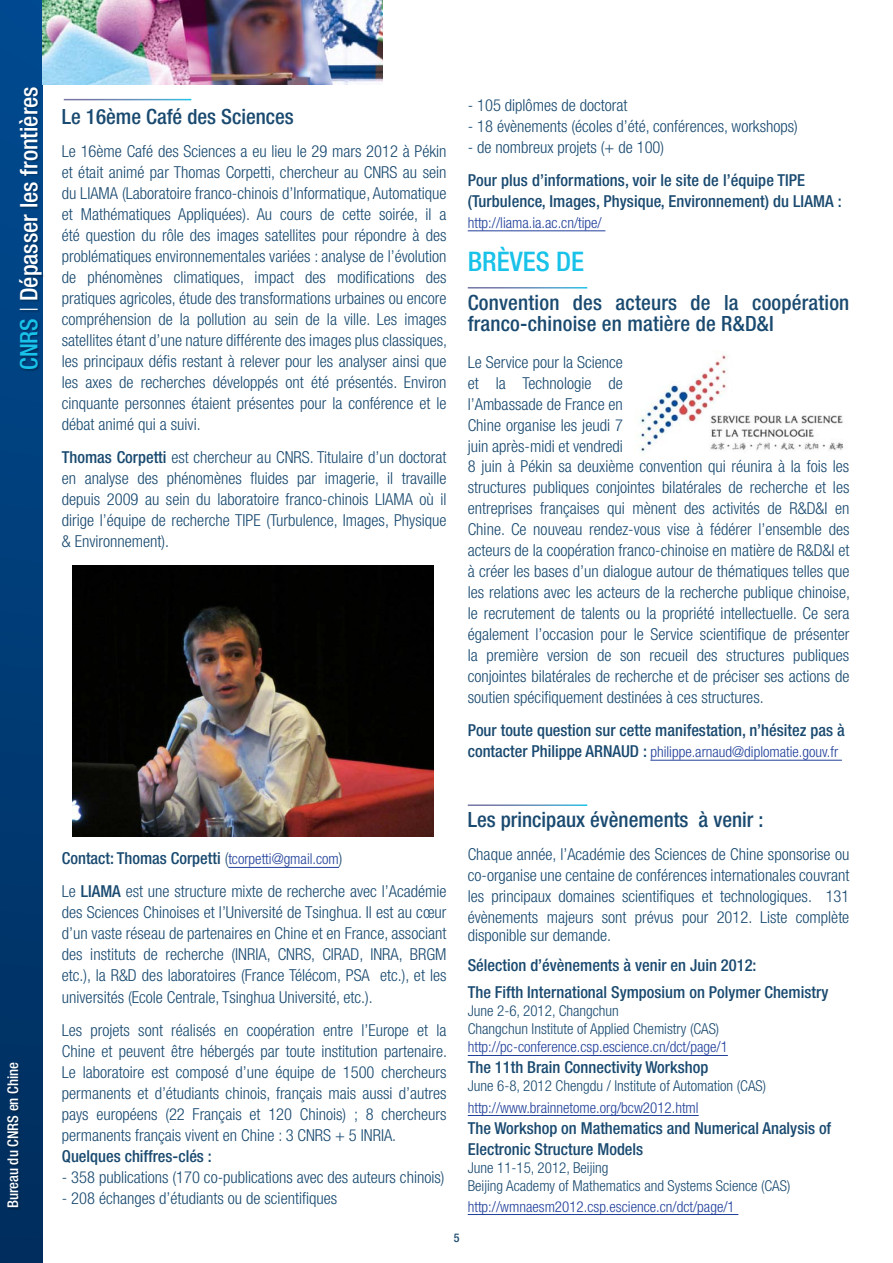
<style>
.page{position:relative;width:893px;height:1263px;background:#fff}
.page>*{position:absolute;margin:0;border:0;box-sizing:border-box;transform-origin:0 0}
.t1{font:500 condensed 27px "Helvetica Neue LT Std";color:#18c2e8}
.t2{font:500 condensed 24.15px "Helvetica Neue LT Std";color:#fff}
.t3{font:500 condensed 21px/21px "Helvetica Neue LT Std";letter-spacing:.005em;color:#1a4a70}
.t4{font:300 condensed 16.5px/21px "Helvetica Neue LT Std";color:#1a4a70;text-align:justify}
.t5{font:500 condensed 16.5px/21px "Helvetica Neue LT Std";color:#1a4a70}
.t6{font:300 condensed 15px "Helvetica Neue LT Std";color:#21409a}
.t7{font:300 condensed 15px/18px "Helvetica Neue LT Std";color:#1a4a70}
.t8{font:500 condensed 14.7px "Helvetica Neue LT Std";color:#fff}
.t9{font:500 condensed 12px "Helvetica Neue LT Std";color:#1a4a70}
.s1{color:#18c2e8}
.s2{font-weight:300}
.s3{font-weight:500}
.s4{font-weight:500;font-size:16.5px;color:#1a4a70}
.s5{font-size:15px;color:#21409a}
</style>
<div class="page">
<div style="left:0;top:0;width:43px;height:1263px;background:linear-gradient(to bottom,#004b91,#002d5d)"></div>
<hr style="left:228px;top:867px;width:111px;height:1px;background:#21409a">
<div style="left:19px;top:87px;width:26px;height:285px;background:#000;opacity:.3"></div>
<div style="left:6px;top:1062px;width:15px;height:148px;background:#002b58"></div>
<img style="left:72px;top:566px;width:362px;height:271px">
<img style="left:43px;top:0;width:340px;height:84px">
<hr style="left:468px;top:230px;width:137px;height:1px;background:#21409a">
<img style="left:639px;top:354px;width:205px;height:98px">
<hr style="left:650px;top:760px;width:192px;height:1px;background:#21409a">
<hr style="left:468px;top:1055px;width:260px;height:1px;background:#21409a">
<hr style="left:468px;top:1115px;width:231px;height:1px;background:#21409a">
<hr style="left:468px;top:1214px;width:270px;height:1px;background:#21409a">
<h2 class="t2" style="left:15px;top:370px;width:285px;rotate:-90deg"><span class="s1">CNRS</span> <span class="s2">|</span> Dépasser les frontières</h2>
<p class="t3" style="left:62px;top:106px;width:234px">Le 16ème Café des Sciences</p>
<p class="t4" style="left:62px;top:140px;width:387px">Le 16ème Café des Sciences a eu lieu le 29 mars 2012 à Pékin et était animé par Thomas Corpetti, chercheur au CNRS au sein du LIAMA (Laboratoire franco-chinois d’Informatique, Automatique et Mathématiques Appliquées). Au cours de cette soirée, il a été question du rôle des images satellites pour répondre à des problématiques environnementales variées : analyse de l’évolution de phénomènes climatiques, impact des modifications des pratiques agricoles, étude des transformations urbaines ou encore compréhension de la pollution au sein de la ville. Les images satellites étant d’une nature différente des images plus classiques, les principaux défis restant à relever pour les analyser ainsi que les axes de recherches développés ont été présentés. Environ cinquante personnes étaient présentes pour la conférence et le débat animé qui a suivi.</p>
<p class="t4" style="left:62px;top:447px;width:386px"><span class="s3">Thomas Corpetti</span> est chercheur au CNRS. Titulaire d’un doctorat en analyse des phénomènes fluides par imagerie, il travaille depuis 2009 au sein du laboratoire franco-chinois LIAMA où il dirige l’équipe de recherche TIPE (Turbulence, Images, Physique &amp; Environnement).</p>
<p class="t4" style="left:468px;top:94px;width:161px">- 105 diplômes de doctorat</p>
<p class="t4" style="left:468px;top:115px;width:332px">- 18 évènements (écoles d’été, conférences, workshops)</p>
<p class="t4" style="left:468px;top:136px;width:198px">- de nombreux projets (+ de 100)</p>
<p class="t5" style="left:468px;top:169px;width:375px">Pour plus d’informations, voir le site de l’équipe TIPE (Turbulence, Images, Physique, Environnement) du LIAMA :</p>
<p class="t6" style="left:468px;top:214px;width:136px">http://liama.ia.ac.cn/tipe/</p>
<h1 class="t1" style="left:468px;top:246px;width:118px">BRÈVES DE</h1>
<p class="t3" style="left:468px;top:292px;width:383px">Convention des acteurs de la coopération franco-chinoise en matière de R&amp;D&amp;I</p>
<p class="t4" style="left:468px;top:352px;width:384px;text-align:left">Le Service pour la Science<br>et la Technologie de<br>l’Ambassade de France en<br>Chine organise les jeudi 7<br>juin après-midi et vendredi<br>8 juin à Pékin sa deuxième convention qui réunira à la fois les structures publiques conjointes bilatérales de recherche et les entreprises françaises qui mènent des activités de R&amp;D&amp;I en Chine. Ce nouveau rendez-vous vise à fédérer l’ensemble des acteurs de la coopération franco-chinoise en matière de R&amp;D&amp;I et à créer les bases d’un dialogue autour de thématiques telles que les relations avec les acteurs de la recherche publique chinoise, le recrutement de talents ou la propriété intellectuelle. Ce sera également l’occasion pour le Service scientifique de présenter la première version de son recueil des structures publiques conjointes bilatérales de recherche et de préciser ses actions de soutien spécifiquement destinées à ces structures.</p>
<p class="t5" style="left:468px;top:720px;width:378px">Pour toute question sur cette manifestation, n’hésitez pas à</p>
<p class="t6" style="left:468px;top:743px;width:372px"><span class="s4">contacter Philippe ARNAUD :</span> philippe.arnaud@diplomatie.gouv.fr</p>
<p class="t8" style="left:4px;top:1208px;width:148px;rotate:-90deg">Bureau du CNRS en Chine</p>
<p class="t4" style="left:62px;top:842px;width:386px;line-height:33px"><span class="s3">Contact: Thomas Corpetti</span> (<span class="s5">tcorpetti@gmail.com</span>)<br>Le <span class="s3">LIAMA</span> est une structure mixte de recherche avec l’Académie</p>
<p class="t4" style="left:62px;top:902px;width:386px">des Sciences Chinoises et l’Université de Tsinghua. Il est au cœur d’un vaste réseau de partenaires en Chine et en France, associant des instituts de recherche (INRIA, CNRS, CIRAD, INRA, BRGM etc.), la R&amp;D des laboratoires (France Télécom, PSA etc.), et les universités (Ecole Centrale, Tsinghua Université, etc.).</p>
<p class="t4" style="left:62px;top:1019px;width:387px">Les projets sont réalisés en coopération entre l’Europe et la Chine et peuvent être hébergés par toute institution partenaire.<br>Le laboratoire est composé d’une équipe de 1500 chercheurs permanents et d’étudiants chinois, français mais aussi d’autres pays européens (22 Français et 120 Chinois) ; 8 chercheurs permanents français vivent en Chine : 3 CNRS + 5 INRIA.</p>
<p class="t5" style="left:62px;top:1145px;width:152px">Quelques chiffres-clés :</p>
<p class="t4" style="left:62px;top:1166px;width:384px">- 358 publications (170 co-publications avec des auteurs chinois)</p>
<p class="t4" style="left:62px;top:1187px;width:277px">- 208 échanges d’étudiants ou de scientifiques</p>
<p class="t9" style="left:454px;top:1230px;width:7px">5</p>
<p class="t3" style="left:468px;top:809px;width:297px">Les principaux évènements à venir :</p>
<p class="t4" style="left:468px;top:844px;width:383px">Chaque année, l’Académie des Sciences de Chine sponsorise ou co-organise une centaine de conférences internationales couvrant les principaux domaines scientifiques et technologiques. 131 évènements majeurs sont prévus pour 2012. Liste complète</p>
<p class="t4" style="left:468px;top:925px;width:145px">disponible sur demande.</p>
<p class="t5" style="left:468px;top:952px;width:362px;line-height:27px">Sélection d’évènements à venir en Juin 2012:<br>The Fifth International Symposium on Polymer Chemistry</p>
<p class="t7" style="left:468px;top:1002px;width:253px">June 2-6, 2012, Changchun<br>Changchun Institute of Applied Chemistry (CAS)</p>
<p class="t6" style="left:468px;top:1038px;width:262px">http://pc-conference.csp.escience.cn/dct/page/1</p>
<p class="t5" style="left:468px;top:1057px;width:242px">The 11th Brain Connectivity Workshop</p>
<p class="t7" style="left:468px;top:1077px;width:300px">June 6-8, 2012 Chengdu / Institute of Automation (CAS)</p>
<p class="t6" style="left:468px;top:1098px;width:232px">http://www.brainnetome.org/bcw2012.html</p>
<p class="t5" style="left:468px;top:1117px;width:365px">The Workshop on Mathematics and Numerical Analysis of<br>Electronic Structure Models</p>
<p class="t7" style="left:468px;top:1158px;width:324px">June 11-15, 2012, Beijing<br>Beijing Academy of Mathematics and Systems Science (CAS)</p>
<p class="t6" style="left:468px;top:1197px;width:269px">http://wmnaesm2012.csp.escience.cn/dct/page/1</p>
</div>
